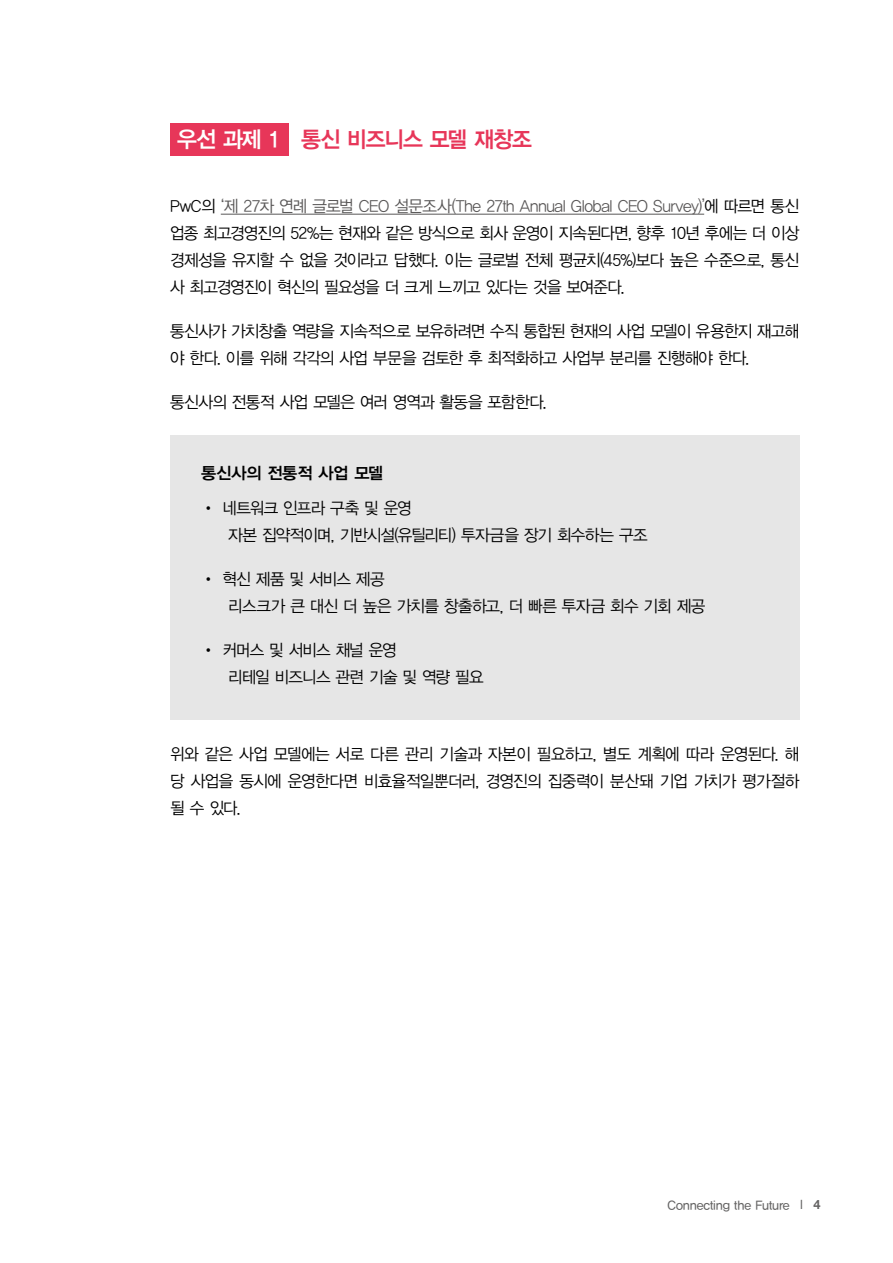
<style>
.page{position:relative;width:893px;height:1263px;background:#fff}
.page>*{position:absolute;margin:0;border:0;box-sizing:border-box;transform-origin:0 0}
.t1{font:22.5px "YDVYGO34";letter-spacing:-.055em;color:#e73659;scale:.96 1}
.t2{font:16.5px/27px "YDVYGO32";letter-spacing:-.045em;color:#000;scale:.96 1}
.t3{font:16.5px "YDVYGO34";letter-spacing:-.015em;color:#000}
.t4{font:12.75px "YDVYGO33";letter-spacing:-.01em;color:#656464}
.s1{color:#fff}
.s2{color:#595757}
.s3{font-family:"Helvetica Neue LT Pro"}
.s4{font-family:"Helvetica Neue LT Pro";font-weight:700}
</style>
<div class="page">
<div style="left:170px;top:123px;width:118px;height:33px;background:#e73659"></div>
<hr style="left:221px;top:214px;width:483px;height:1px;background:#595757">
<div style="left:170px;top:435px;width:629px;height:285px;background:#e6e6e6"></div>
<h1 class="t1" style="left:177px;top:124px;width:371px"><span class="s1">우선 과제 1</span> 통신 비즈니스 모델 재창조</h1>
<p class="t2" style="left:170px;top:191px;width:657px;text-align:justify">PwC의 <span class="s2">‘제 27차 연례 글로벌 CEO 설문조사(The 27th Annual Global CEO Survey)’</span>에 따르면 통신 업종 최고경영진의 52%는 현재와 같은 방식으로 회사 운영이 지속된다면, 향후 10년 후에는 더 이상 경제성을 유지할 수 없을 것이라고 답했다. 이는 글로벌 전체 평균치(45%)보다 높은 수준으로, 통신 사 최고경영진이 혁신의 필요성을 더 크게 느끼고 있다는 것을 보여준다.</p>
<p class="t2" style="left:170px;top:316px;width:657px">통신사가 가치창출 역량을 지속적으로 보유하려면 수직 통합된 현재의 사업 모델이 유용한지 재고해 야 한다. 이를 위해 각각의 사업 부문을 검토한 후 최적화하고 사업부 분리를 진행해야 한다.</p>
<p class="t2" style="left:170px;top:387px;width:394px">통신사의 전통적 사업 모델은 여러 영역과 활동을 포함한다.</p>
<p class="t3" style="left:201px;top:462px;width:184px">통신사의 전통적 사업 모델</p>
<p class="t2" style="left:228px;top:494px;width:438px;text-indent:-27px">• 네트워크 인프라 구축 및 운영<br>자본 집약적이며, 기반시설(유틸리티) 투자금을 장기 회수하는 구조</p>
<p class="t2" style="left:228px;top:565px;width:498px;text-indent:-27px">• 혁신 제품 및 서비스 제공<br>리스크가 큰 대신 더 높은 가치를 창출하고, 더 빠른 투자금 회수 기회 제공</p>
<p class="t2" style="left:228px;top:636px;width:268px;text-indent:-27px">• 커머스 및 서비스 채널 운영<br>리테일 비즈니스 관련 기술 및 역량 필요</p>
<p class="t2" style="left:170px;top:739px;width:657px;text-align:justify">위와 같은 사업 모델에는 서로 다른 관리 기술과 자본이 필요하고, 별도 계획에 따라 운영된다. 해 당 사업을 동시에 운영한다면 비효율적일뿐더러, 경영진의 집중력이 분산돼 기업 가치가 평가절하 될 수 있다.</p>
<p class="t4" style="left:667px;top:1197px;width:155px">Connecting the Future <span class="s3">l</span> <span class="s4">4</span></p>
</div>
